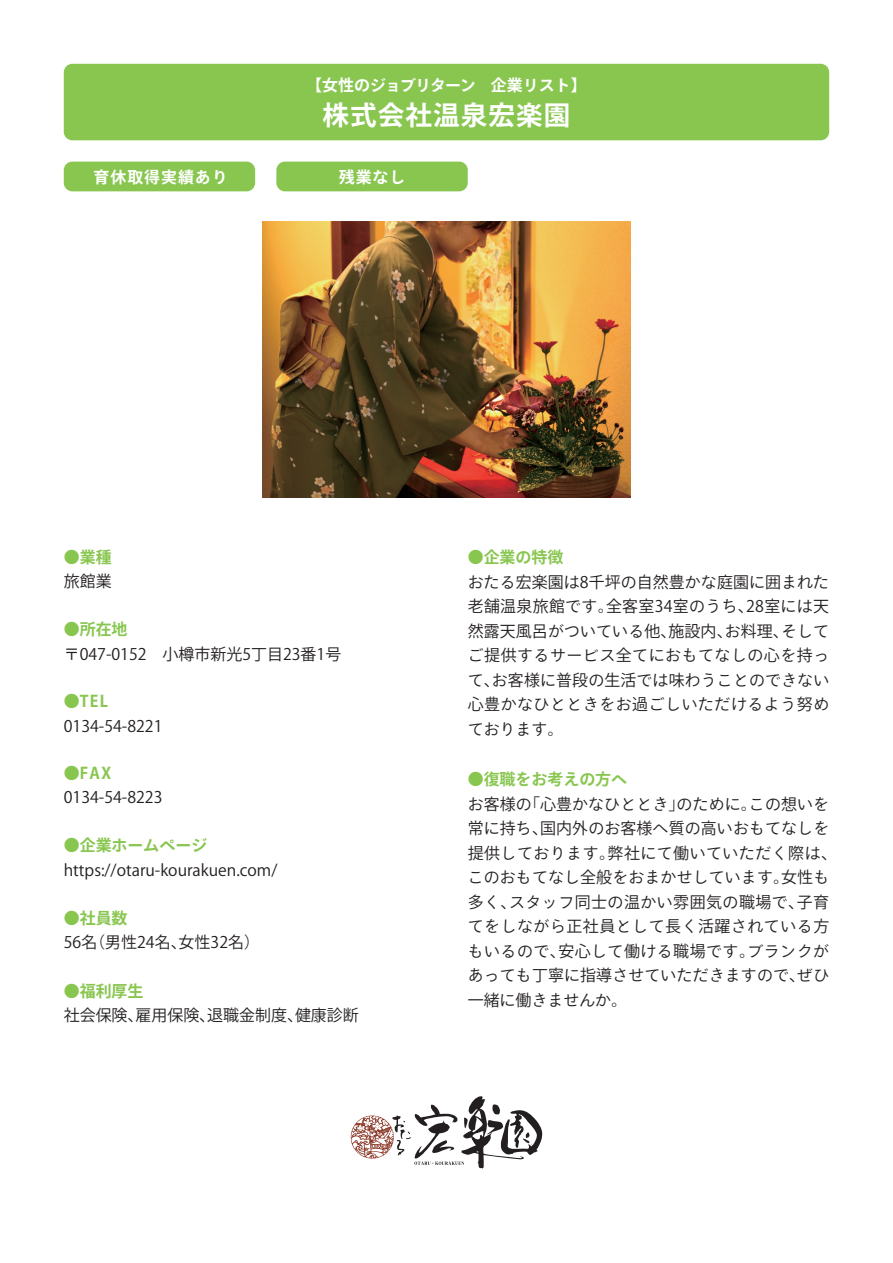
<style>
.page{position:relative;width:893px;height:1263px;background:#fff}
.page>*{position:absolute;margin:0;border:0;box-sizing:border-box;transform-origin:0 0}
.t1{font:700 26.55px "Ryo Gothic Plus N";letter-spacing:.04em;color:#fff}
.t2{font:15.9px/24.5px "Ryo Gothic Plus N";letter-spacing:.01em;color:#231f20;text-align:justify}
.t3{font:700 15.9px "Ryo Gothic Plus N";color:#89c650}
.t4{font:700 15.9px "Ryo Gothic Plus N";color:#fff}
.t5{font:700 15.9px "Ryo Gothic Plus N";letter-spacing:.06em;color:#fff}
</style>
<div class="page">
<div style="left:64px;top:64px;width:765px;height:76px;background:#89c650;border-radius:9px"></div>
<img style="left:262px;top:221px;width:369px;height:276px">
<div style="left:64px;top:162px;width:191px;height:29px;background:#89c650;border-radius:9px"></div>
<div style="left:276px;top:162px;width:192px;height:29px;background:#89c650;border-radius:9px"></div>
<svg style="left:350px;top:1096px;width:192px;height:73px"></svg>
<p class="t4" style="left:306px;top:75px;width:282px">【女性のジョブリターン　企業リスト】</p>
<h1 class="t1" style="left:323px;top:98px;width:249px">株式会社温泉宏楽園</h1>
<p class="t5" style="left:94px;top:166px;width:136px">育休取得実績あり</p>
<p class="t4" style="left:339px;top:166px;width:68px">残業なし</p>
<p class="t3" style="left:64px;top:546px;width:49px">●業種</p>
<p class="t2" style="left:64px;top:570px;width:49px">旅館業</p>
<p class="t3" style="left:64px;top:619px;width:65px">●所在地</p>
<p class="t2" style="left:64px;top:642px;width:279px">〒047-0152　小樽市新光5丁目23番1号</p>
<p class="t3" style="left:64px;top:691px;width:46px">●TEL</p>
<p class="t2" style="left:64px;top:714px;width:100px">0134-54-8221</p>
<p class="t3" style="left:64px;top:763px;width:49px">●FAX</p>
<p class="t2" style="left:64px;top:786px;width:100px">0134-54-8223</p>
<p class="t3" style="left:64px;top:835px;width:145px">●企業ホームページ</p>
<p class="t2" style="left:64px;top:858px;width:215px">https://otaru-kourakuen.com/</p>
<p class="t3" style="left:64px;top:907px;width:65px">●社員数</p>
<p class="t2" style="left:64px;top:930px;width:198px">56名（男性24名、女性32名）</p>
<p class="t3" style="left:64px;top:980px;width:81px">●福利厚生</p>
<p class="t2" style="left:64px;top:1004px;width:296px">社会保険、雇用保険、退職金制度、健康診断</p>
<p class="t3" style="left:468px;top:547px;width:97px">●企業の特徴</p>
<p class="t2" style="left:468px;top:570px;width:363px">おたる宏楽園は8千坪の自然豊かな庭園に囲まれた老舗温泉旅館です。全客室34室のうち、28室には天然露天風呂がついている他、施設内、お料理、そしてご提供するサービス全てにおもてなしの心を持って、お客様に普段の生活では味わうことのできない心豊かなひとときをお過ごしいただけるよう努めております。</p>
<p class="t3" style="left:468px;top:769px;width:161px">●復職をお考えの方へ</p>
<p class="t2" style="left:468px;top:793px;width:371px;text-align:left">お客様の「心豊かなひととき」のために。この想いを常に持ち、国内外のお客様へ質の高いおもてなしを提供しております。弊社にて働いていただく際は、このおもてなし全般をおまかせしています。女性も多く、スタッフ同士の温かい雰囲気の職場で、子育てをしながら正社員として長く活躍されている方もいるので、安心して働ける職場です。ブランクがあっても丁寧に指導させていただきますので、ぜひ一緒に働きませんか。</p>
</div>
